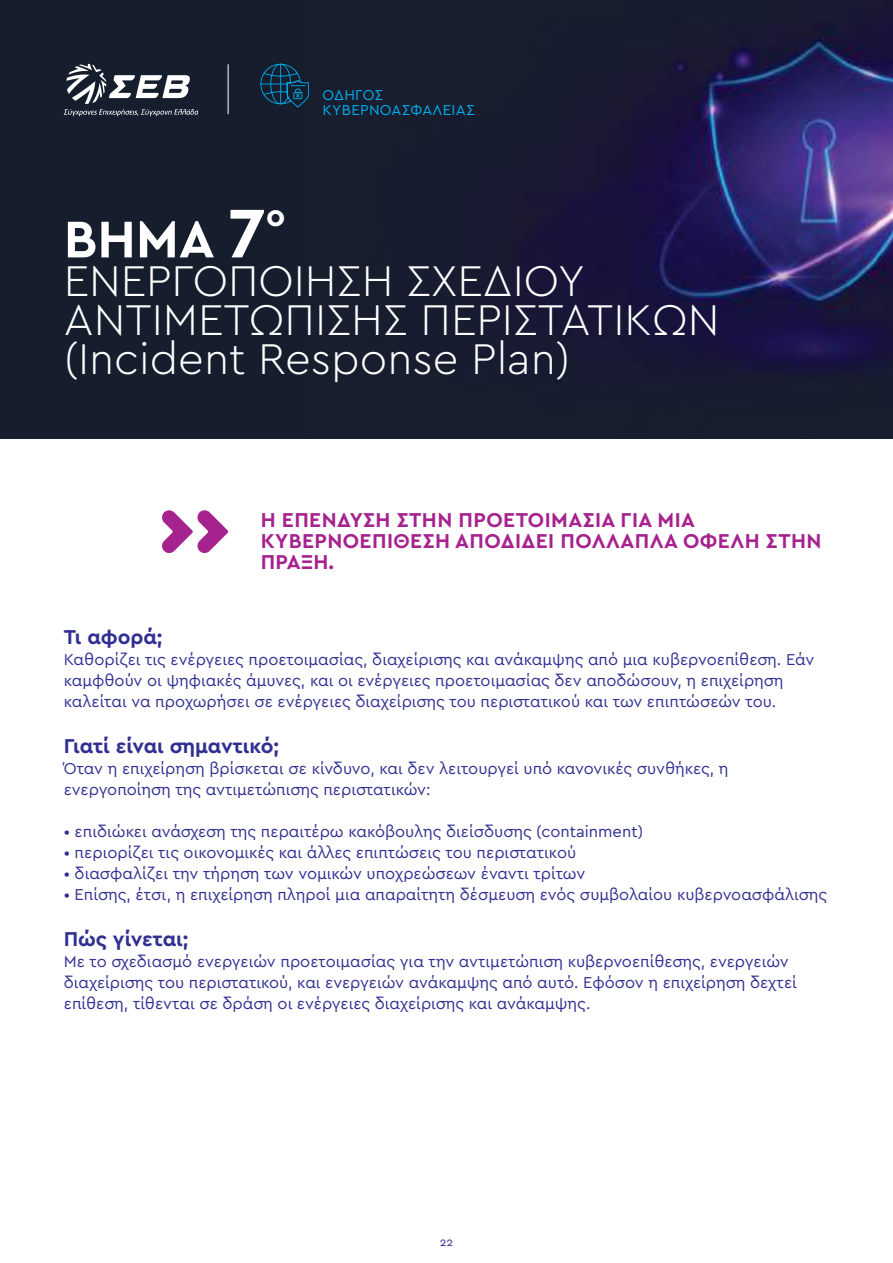
<style>
.page{position:relative;width:893px;height:1263px;background:#fff}
.page>*{position:absolute;margin:0;border:0;box-sizing:border-box;transform-origin:0 0}
.t1{font:700 54px "Cera GR";color:#fff}
.t2{font:300 45px/39px "Cera GR";color:#fff}
.t3{font:700 31.5px "Cera GR";color:#fff}
.t4{font:700 21px/21px "Cera GR";letter-spacing:.02em;color:#a6228e}
.t5{font:700 21px "Cera GR";color:#313092}
.t6{font:16.5px/21px "Cera GR";color:#313092}
.t7{font:15px/15px "Cera GR";letter-spacing:.02em;color:#00aeef}
.t8{font:12px "Cera GR";color:#313092}
.s1{font-size:72px}
</style>
<div class="page">
<div style="left:0;top:0;width:893px;height:438px;background:#161e2e"></div>
<img style="left:525px;top:22px;width:368px;height:349px">
<svg style="left:64px;top:64px;width:134px;height:52px"></svg>
<svg style="left:260px;top:64px;width:49px;height:44px"></svg>
<hr style="left:228px;top:65px;width:1px;height:49px;background:#fff">
<svg style="left:162px;top:510px;width:66px;height:43px"></svg>
<p class="t7" style="left:322px;top:87px;width:154px">ΟΔΗΓΌΣ<br>ΚΥΒΕΡΝΟΑΣΦΆΛΕΙΑΣ</p>
<h1 class="t1" style="left:64px;top:209px;width:203px">ΒΗΜΑ <span class="s1">7</span></h1>
<h3 class="t3" style="left:266px;top:197px;width:21px">ο</h3>
<h2 class="t2" style="left:64px;top:262px;width:657px">ΕΝΕΡΓΟΠΟΙΗΣΗ ΣΧΕΔΙΟΥ<br>ΑΝΤΙΜΕΤΩΠΙΣΗΣ ΠΕΡΙΣΤΑΤΙΚΩΝ (Incident Response Plan)</h2>
<p class="t4" style="left:261px;top:510px;width:562px">Η ΕΠΈΝΔΥΣΗ ΣΤΗΝ ΠΡΟΕΤΟΙΜΑΣΊΑ ΓΙΑ ΜΙΑ<br>ΚΥΒΕΡΝΟΕΠΊΘΕΣΗ ΑΠΟΔΊΔΕΙ ΠΟΛΛΑΠΛΆ ΟΦΈΛΗ ΣΤΗΝ<br>ΠΡΆΞΗ.</p>
<p class="t5" style="left:64px;top:625px;width:100px">Τι αφορά;</p>
<p class="t6" style="left:64px;top:649px;width:752px">Καθορίζει τις ενέργειες προετοιμασίας, διαχείρισης και ανάκαμψης από μια κυβερνοεπίθεση. Εάν καμφθούν οι ψηφιακές άμυνες, και οι ενέργειες προετοιμασίας δεν αποδώσουν, η επιχείρηση καλείται να προχωρήσει σε ενέργειες διαχείρισης του περιστατικού και των επιπτώσεών του.</p>
<p class="t5" style="left:64px;top:734px;width:217px">Γιατί είναι σημαντικό;</p>
<p class="t6" style="left:64px;top:758px;width:666px">Όταν η επιχείρηση βρίσκεται σε κίνδυνο, και δεν λειτουργεί υπό κανονικές συνθήκες, η ενεργοποίηση της αντιμετώπισης περιστατικών:</p>
<p class="t6" style="left:64px;top:821px;width:581px">• επιδιώκει ανάσχεση της περαιτέρω κακόβουλης διείσδυσης (containment)</p>
<p class="t6" style="left:64px;top:842px;width:514px">• περιορίζει τις οικονομικές και άλλες επιπτώσεις του περιστατικού</p>
<p class="t6" style="left:64px;top:863px;width:523px">• διασφαλίζει την τήρηση των νομικών υποχρεώσεων έναντι τρίτων</p>
<p class="t6" style="left:64px;top:884px;width:765px">• Επίσης, έτσι, η επιχείρηση πληροί μια απαραίτητη δέσμευση ενός συμβολαίου κυβερνοασφάλισης</p>
<p class="t5" style="left:64px;top:927px;width:126px">Πώς γίνεται;</p>
<p class="t6" style="left:64px;top:951px;width:735px">Με το σχεδιασμό ενεργειών προετοιμασίας για την αντιμετώπιση κυβερνοεπίθεσης, ενεργειών διαχείρισης του περιστατικού, και ενεργειών ανάκαμψης από αυτό. Εφόσον η επιχείρηση δεχτεί επίθεση, τίθενται σε δράση οι ενέργειες διαχείρισης και ανάκαμψης.</p>
<p class="t8" style="left:440px;top:1235px;width:15px">22</p>
</div>
